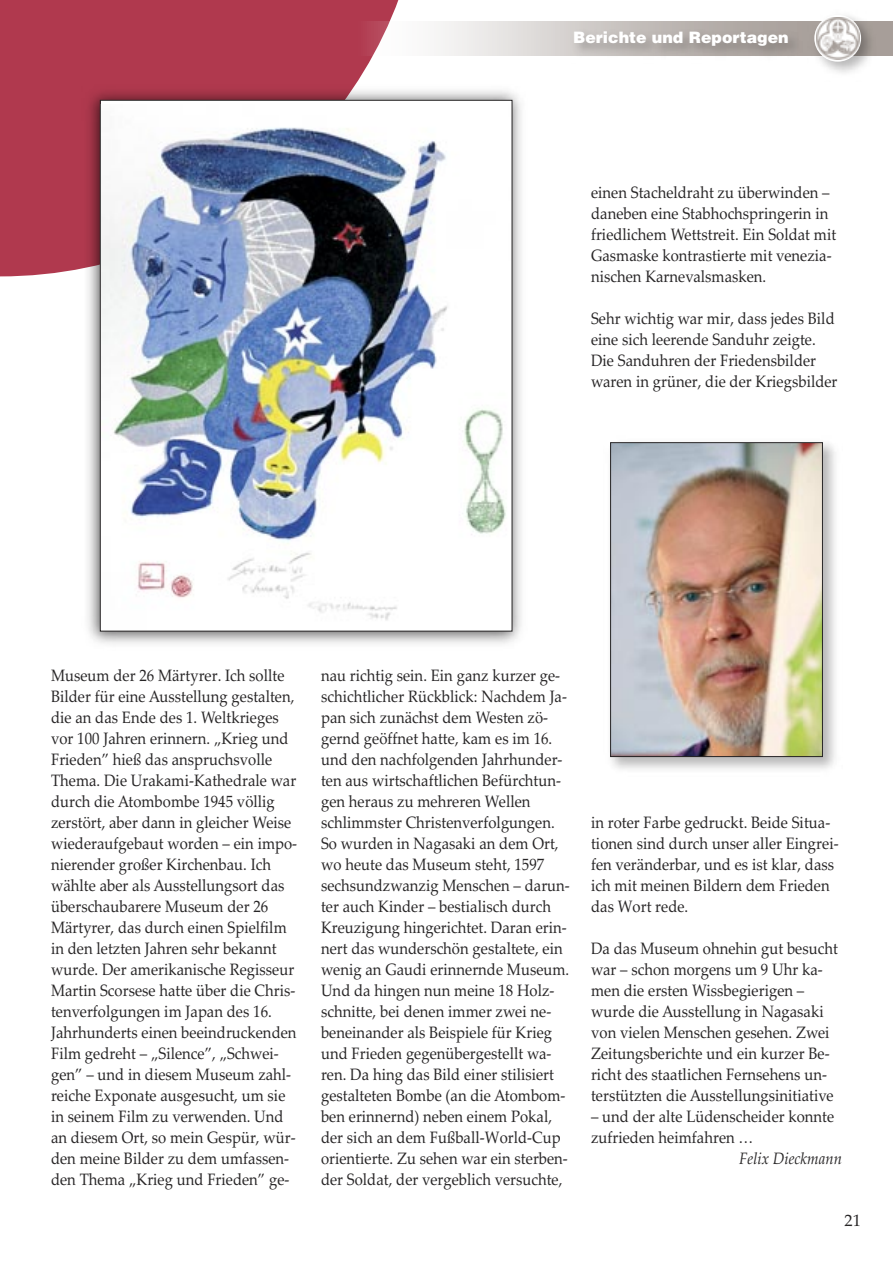
<style>
.page{position:relative;width:893px;height:1263px;background:#fff}
.page>*{position:absolute;margin:0;border:0;box-sizing:border-box;transform-origin:0 0}
.t1{font:16.5px/21px "Palatino Linotype";color:#272526;scale:.9 1}
.t2{font:italic 16.5px "Palatino Linotype";color:#272526;scale:.9 1}
.t3{font:16.5px "Palatino Linotype";color:#272526}
.t4{font:900 15.75px "Helvetica";color:#fff}
</style>
<div class="page">
<div style="left:0;top:0;width:399px;height:276px;background:#b0394e"></div>
<svg style="left:357px;top:21px;width:536px;height:34px"></svg>
<img style="left:820px;top:16px;width:61px;height:57px">
<div style="left:814px;top:15px;width:47px;height:47px;background:#fff;border-radius:50%"></div>
<img style="left:817px;top:17px;width:43px;height:43px">
<img style="left:451px;top:21px;width:366px;height:35px">
<img style="left:612px;top:444px;width:209px;height:311px">
<div style="left:610px;top:442px;width:213px;height:315px;border:1px solid #272526"></div>
<img style="left:82px;top:84px;width:440px;height:560px">
<img style="left:102px;top:104px;width:408px;height:525px">
<p class="t4" style="left:573px;top:31px;width:217px">Berichte und Reportagen</p>
<p class="t1" style="left:591px;top:184px;width:274px">einen Stacheldraht zu überwinden – daneben eine Stabhochspringerin in friedlichem Wettstreit. Ein Soldat mit Gasmaske kontrastierte mit venezia&shy;nischen Karnevalsmasken.</p>
<p class="t1" style="left:591px;top:310px;width:275px">Sehr wichtig war mir, dass jedes Bild eine sich leerende Sanduhr zeigte.<br>Die Sanduhren der Friedensbilder waren in grüner, die der Kriegsbilder</p>
<p class="t1" style="left:51px;top:667px;width:275px">Museum der 26 Märtyrer. Ich sollte Bilder für eine Ausstellung gestalten, die an das Ende des 1. Weltkrieges vor 100 Jahren erinnern. „Krieg und Frieden” hieß das anspruchsvolle Thema. Die Urakami-Kathedrale war durch die Atombombe 1945 völlig zerstört, aber dann in gleicher Weise wiederaufgebaut worden – ein impo&shy;nierender großer Kirchenbau. Ich wählte aber als Ausstellungsort das überschaubarere Museum der 26<br>Märtyrer, das durch einen Spielfilm in den letzten Jahren sehr bekannt wurde. Der amerikanische Regisseur Martin Scorsese hatte über die Chris&shy;tenverfolgungen im Japan des 16.<br>Jahrhunderts einen beeindruckenden Film gedreht – „Silence”, „Schwei&shy;gen” – und in diesem Museum zahl&shy;reiche Exponate ausgesucht, um sie in seinem Film zu verwenden. Und an diesem Ort, so mein Gespür, wür&shy;den meine Bilder zu dem umfassen&shy;den Thema „Krieg und Frieden” ge-</p>
<p class="t1" style="left:321px;top:667px;width:278px">nau richtig sein. Ein ganz kurzer ge&shy;schichtlicher Rückblick: Nachdem Ja&shy;pan sich zunächst dem Westen zö&shy;gernd geöffnet hatte, kam es im 16. und den nachfolgenden Jahrhunder&shy;ten aus wirtschaftlichen Befürchtun&shy;gen heraus zu mehreren Wellen schlimmster Christenverfolgungen.<br>So wurden in Nagasaki an dem Ort, wo heute das Museum steht, 1597 sechsundzwanzig Menschen – darun&shy;ter auch Kinder – bestialisch durch Kreuzigung hingerichtet. Daran erin&shy;nert das wunderschön gestaltete, ein wenig an Gaudi erinnernde Museum.<br>Und da hingen nun meine 18 Holz&shy;schnitte, bei denen immer zwei ne&shy;beneinander als Beispiele für Krieg und Frieden gegenübergestellt wa&shy;ren. Da hing das Bild einer stilisiert gestalteten Bombe (an die Atombom&shy;ben erinnernd) neben einem Pokal, der sich an dem Fußball-World-Cup orientierte. Zu sehen war ein sterben&shy;der Soldat, der vergeblich versuchte,</p>
<p class="t1" style="left:591px;top:814px;width:277px">in roter Farbe gedruckt. Beide Situa&shy;tionen sind durch unser aller Eingrei&shy;fen veränderbar, und es ist klar, dass ich mit meinen Bildern dem Frieden das Wort rede.</p>
<p class="t1" style="left:591px;top:940px;width:276px">Da das Museum ohnehin gut besucht war – schon morgens um 9 Uhr ka&shy;men die ersten Wissbegierigen – wurde die Ausstellung in Nagasaki von vielen Menschen gesehen. Zwei Zeitungsberichte und ein kurzer Be&shy;richt des staatlichen Fernsehens un&shy;terstützten die Ausstellungsinitiative</p>
<p class="t1" style="left:591px;top:1108px;width:272px">– und der alte Lüdenscheider konnte zufrieden heimfahren …</p>
<p class="t2" style="left:739px;top:1152px;width:116px">Felix Dieckmann</p>
<p class="t3" style="left:845px;top:1214px;width:18px">21</p>
</div>
